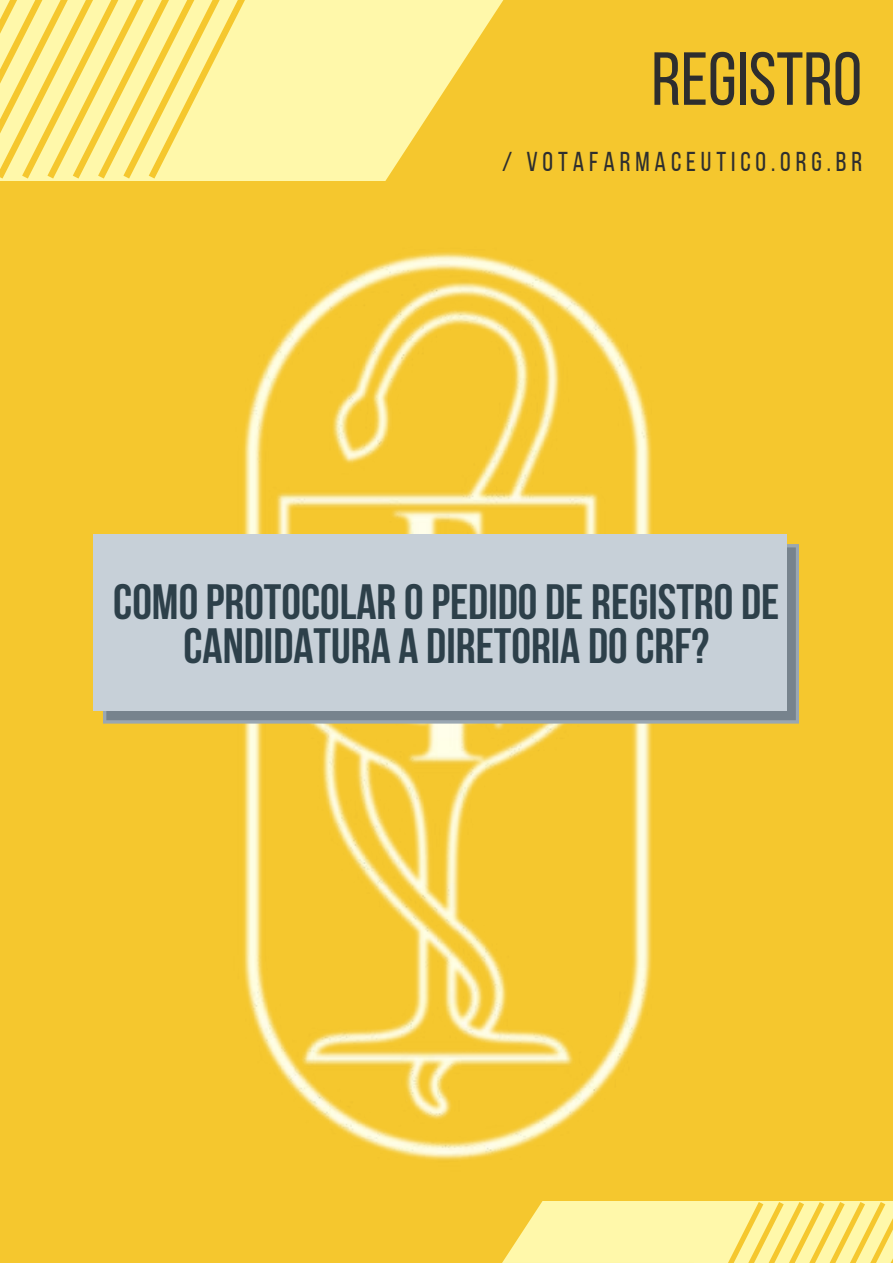
<style>
.page{position:relative;width:893px;height:1264px;background:#fff}
.page>*{position:absolute;margin:0;border:0;box-sizing:border-box;transform-origin:0 0}
.t1{font:75px "Bebas Neue";color:#2e2e2e}
.t2{font:700 49.35px/44.1px "Bebas Neue";color:#2d404a;text-align:center}
.t3{font:27.15px "Bebas Neue";letter-spacing:.18em;color:#2e2e2e}
</style>
<div class="page">
<div style="left:0;top:0;width:892px;height:1262px;background:#f5c72e"></div>
<svg style="left:502px;top:1201px;width:390px;height:61px;background:#fdef95"></svg>
<svg style="left:308px;top:0;width:196px;height:181px"></svg>
<svg style="left:392px;top:0;width:25px;height:178px;background:#fdf097"></svg>
<div style="left:366px;top:0;width:26px;height:178px;background:#fff8aa"></div>
<div style="left:341px;top:0;width:25px;height:178px;background:#fff8aa"></div>
<div style="left:316px;top:0;width:25px;height:178px;background:#fff8aa"></div>
<div style="left:290px;top:0;width:26px;height:178px;background:#fff8aa"></div>
<div style="left:265px;top:0;width:25px;height:178px;background:#fff8aa"></div>
<div style="left:240px;top:0;width:25px;height:178px;background:#fff8aa"></div>
<svg style="left:0;top:0;width:240px;height:178px"></svg>
<img style="left:220px;top:252px;width:452px;height:908px">
<svg style="left:103px;top:544px;width:696px;height:179px;background:#85909b"></svg>
<div style="left:93px;top:534px;width:693px;height:176px;background:#c7d0d8"></div>
<h1 class="t1" style="left:651px;top:49px;width:212px">REGISTRO</h1>
<p class="t3" style="left:502px;top:150px;width:361px">/ VOTAFARMACEUTICO.ORG.BR</p>
<p class="t2" style="left:113px;top:584px;width:667px">COMOPROTOCOLAR OPEDIDO DE REGISTRO DE<br>CANDIDATURA A DIRETORIA DOCRF?</p>
</div>
